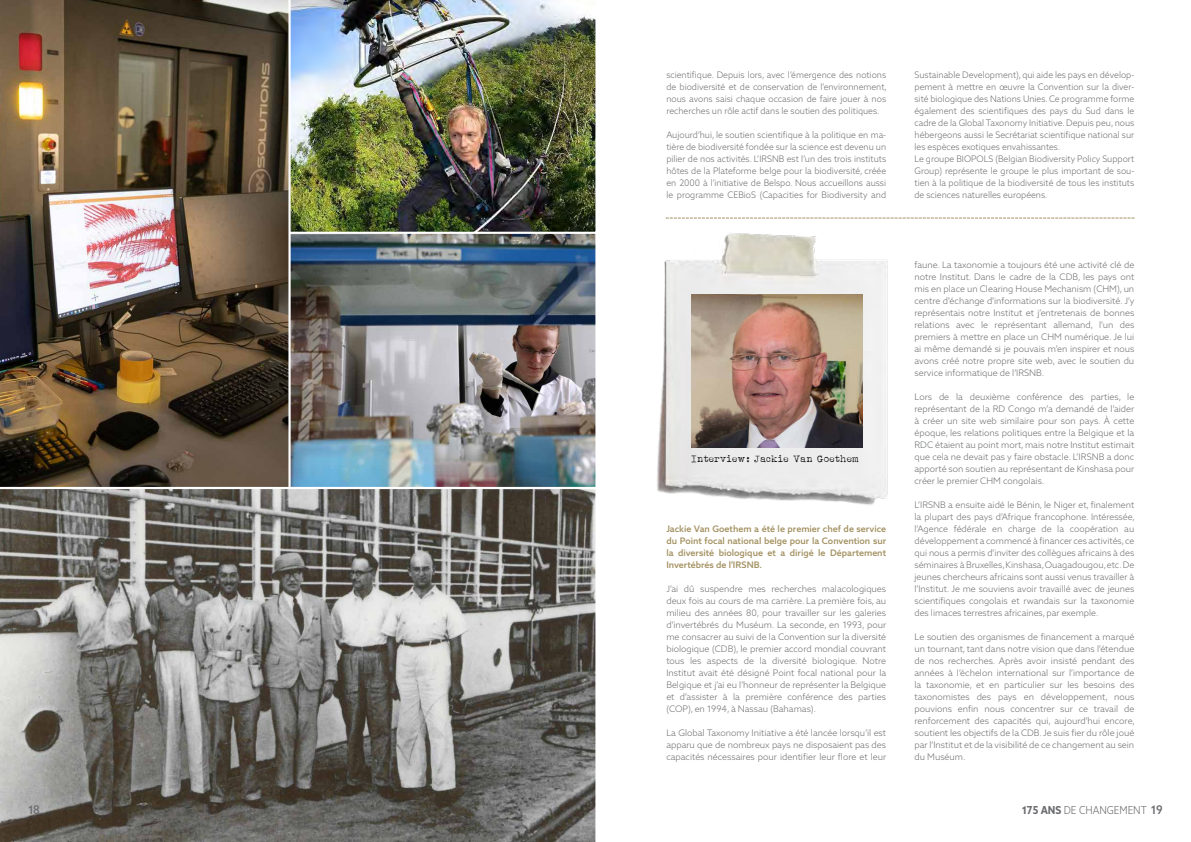
<style>
.page{position:relative;width:1191px;height:842px;background:#fff}
.page>*{position:absolute;margin:0;border:0;box-sizing:border-box;transform-origin:0 0}
.t1{font:500 12px "Azo Sans 2 Narrow";color:#6d6e71}
.t2{font:300 11px "Azo Sans 2 Narrow";color:#6d6e71}
.t3{font:10px "Albertsthal Typewriter";color:#000}
.t4{font:300 9px/12px "Azo Sans 2";color:#6d6e71;text-align:justify}
.t5{font:500 9px/12px "Azo Sans 2";color:#a39161;text-align:justify}
.s1{font-weight:700}
.s2{font-weight:500;font-size:12px}
</style>
<div class="page">
<img style="left:292px;top:235px;width:304px;height:251px">
<img style="left:292px;top:0;width:304px;height:235px">
<img style="left:0;top:0;width:292px;height:486px">
<svg style="left:0;top:486px;width:596px;height:356px;background:#7c7a76"></svg>
<svg style="left:666px;top:218px;width:468px;height:1px"></svg>
<img style="left:657px;top:233px;width:231px;height:272px">
<img style="left:692px;top:295px;width:170px;height:153px">
<p class="t4" style="left:666px;top:69px;width:222px">scientifique. Depuis lors, avec l’émergence des notions de biodiversité et de conservation de l’environnement, nous avons saisi chaque occasion de faire jouer à nos recherches un rôle actif dans le soutien des politiques.</p>
<p class="t4" style="left:666px;top:129px;width:221px">Aujourd’hui, le soutien scientifique à la politique en ma&shy;tière de biodiversité fondée sur la science est devenu un pilier de nos activités. L’IRSNB est l’un des trois instituts hôtes de la Plateforme belge pour la biodiversité, créée en 2000 à l’initiative de Belspo. Nous accueillons aussi le programme CEBioS (Capacities for Biodiversity and</p>
<p class="t3" style="left:692px;top:453px;width:169px">Interview : Jackie Van Goethem</p>
<p class="t5" style="left:666px;top:523px;width:221px">Jackie Van Goethem a été le premier chef de service du Point focal national belge pour la Convention sur la diversité biologique et a dirigé le Département Invertébrés de l’IRSNB.</p>
<p class="t4" style="left:666px;top:583px;width:221px">J’ai dû suspendre mes recherches malacologiques deux fois au cours de ma carrière. La première fois, au milieu des années 80, pour travailler sur les galeries d’invertébrés du Muséum. La seconde, en 1993, pour me consacrer au suivi de la Convention sur la diversité biologique (CDB), le premier accord mondial couvrant tous les aspects de la diversité biologique. Notre Institut avait été désigné Point focal national pour la Belgique et j’ai eu l’honneur de représenter la Belgique et d’assister à la première conférence des parties (COP), en 1994, à Nassau (Bahamas).</p>
<p class="t4" style="left:666px;top:727px;width:221px">La Global Taxonomy Initiative a été lancée lorsqu’il est apparu que de nombreux pays ne disposaient pas des capacités nécessaires pour identifier leur flore et leur</p>
<p class="t4" style="left:914px;top:69px;width:221px;text-align:left">Sustainable Development), qui aide les pays en dévelop&shy;pement à mettre en œuvre la Convention sur la diver&shy;sité biologique des Nations Unies. Ce programme forme également des scientifiques des pays du Sud dans le cadre de la Global Taxonomy Initiative. Depuis peu, nous hébergeons aussi le Secrétariat scientifique national sur les espèces exotiques envahissantes.<br>Le groupe BIOPOLS (Belgian Biodiversity Policy Support Group) représente le groupe le plus important de sou&shy;tien à la politique de la biodiversité de tous les instituts de sciences naturelles européens.</p>
<p class="t4" style="left:914px;top:259px;width:221px">faune. La taxonomie a toujours été une activité clé de notre Institut. Dans le cadre de la CDB, les pays ont mis en place un Clearing House Mechanism (CHM), un centre d'échange d'informations sur la biodiversité. J’y représentais notre Institut et j’entretenais de bonnes relations avec le représentant allemand, l’un des premiers à mettre en place un CHM numérique. Je lui ai même demandé si je pouvais m’en inspirer et nous avons créé notre propre site web, avec le soutien du service informatique de l’IRSNB.</p>
<p class="t4" style="left:914px;top:391px;width:221px">Lors de la deuxième conférence des parties, le représentant de la RD Congo m’a demandé de l’aider à créer un site web similaire pour son pays. À cette époque, les relations politiques entre la Belgique et la RDC étaient au point mort, mais notre Institut estimait que cela ne devait pas y faire obstacle. L’IRSNB a donc apporté son soutien au représentant de Kinshasa pour créer le premier CHM congolais.</p>
<p class="t4" style="left:914px;top:499px;width:222px">L’IRSNB a ensuite aidé le Bénin, le Niger et, finalement la plupart des pays d’Afrique francophone. Intéressée, l’Agence fédérale en charge de la coopération au développement a commencé à financer ces activités, ce qui nous a permis d’inviter des collègues africains à des séminaires à Bruxelles, Kinshasa, Ouagadougou, etc. De jeunes chercheurs africains sont aussi venus travailler à l’Institut. Je me souviens avoir travaillé avec de jeunes scientifiques congolais et rwandais sur la taxonomie des limaces terrestres africaines, par exemple.</p>
<p class="t4" style="left:914px;top:631px;width:222px">Le soutien des organismes de financement a marqué un tournant, tant dans notre vision que dans l’étendue de nos recherches. Après avoir insisté pendant des années à l’échelon international sur l’importance de la taxonomie, et en particulier sur les besoins des taxonomistes des pays en développement, nous pouvions enfin nous concentrer sur ce travail de renforcement des capacités qui, aujourd’hui encore, soutient les objectifs de la CDB. Je suis fier du rôle joué par l’Institut et de la visibilité de ce changement au sein du Muséum.</p>
<h1 class="t1" style="left:28px;top:803px;width:13px">18</h1>
<p class="t2" style="left:1022px;top:804px;width:142px"><span class="s1">175 ANS</span> DE CHANGEMENT <span class="s2">19</span></p>
</div>
